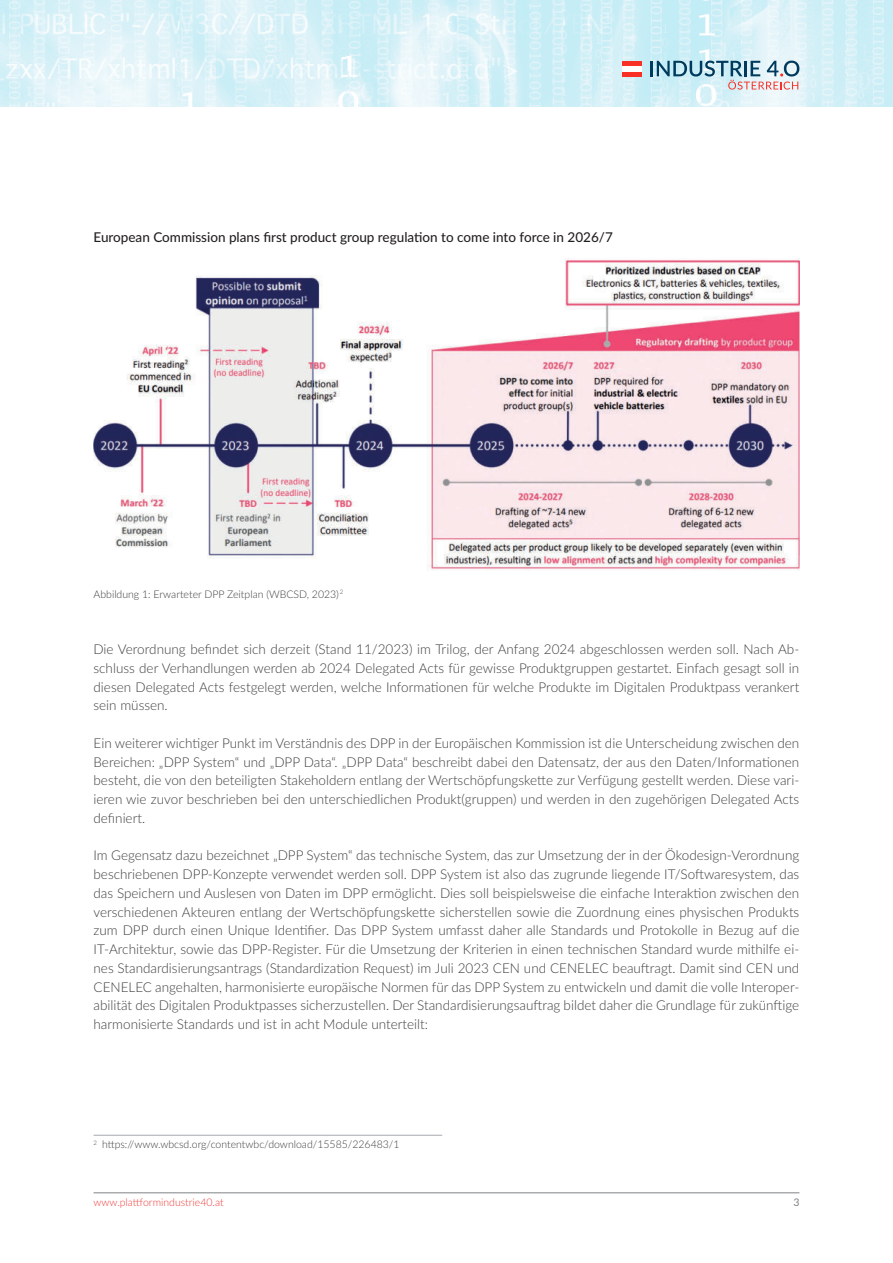
<style>
.page{position:relative;width:893px;height:1263px;background:#fff}
.page>*{position:absolute;margin:0;border:0;box-sizing:border-box;transform-origin:0 0}
.t1{font:300 13.5px/18.8px "Lato";color:#3e3e3f;text-align:justify}
.t2{font:500 13.5px "Lato";color:#231f20}
.t3{font:300 10.5px "Lato";color:#3e3e3f}
.t4{font:300 10.5px "Lato";color:#ee3d3c}
.t5{font:10.5px "Lato";color:#808285}
</style>
<div class="page">
<img style="left:0;top:0;width:893px;height:106px">
<hr style="left:94px;top:1192px;width:705px;height:1px;background:#808285">
<hr style="left:650px;top:61px;width:3px;height:15px;background:#003b5d">
<svg style="left:657px;top:61px;width:142px;height:29px"></svg>
<div style="left:623px;top:61px;width:19px;height:5px;background:#f93026"></div>
<div style="left:623px;top:71px;width:19px;height:5px;background:#f93026"></div>
<div style="left:623px;top:66px;width:19px;height:5px;background:#fff"></div>
<img style="left:94px;top:258px;width:705px;height:313px">
<hr style="left:94px;top:1135px;width:348px;height:1px;background:#a8a9ad">
<p class="t2" style="left:94px;top:227px;width:521px">European Commission plans first product group regulation to come into force in 2026/7</p>
<p class="t3" style="left:94px;top:587px;width:251px">Abbildung 1: Erwarteter DPP Zeitplan (WBCSD, 2023) <sup>2</sup></p>
<p class="t1" style="left:94px;top:639px;width:707px">Die Verordnung befindet sich derzeit (Stand 11/2023) im Trilog, der Anfang 2024 abgeschlossen werden soll. Nach Ab&shy;schluss der Verhandlungen werden ab 2024 Delegated Acts für gewisse Produktgruppen gestartet. Einfach gesagt soll in diesen Delegated Acts festgelegt werden, welche Informationen für welche Produkte im Digitalen Produktpass verankert sein müssen.</p>
<p class="t1" style="left:94px;top:733px;width:707px">Ein weiterer wichtiger Punkt im Verständnis des DPP in der Europäischen Kommission ist die Unterscheidung zwischen den Bereichen: „DPP System“ und „DPP Data“. „DPP Data“ beschreibt dabei den Datensatz, der aus den Daten/Informationen besteht, die von den beteiligten Stakeholdern entlang der Wertschöpfungskette zur Verfügung gestellt werden. Diese vari&shy;ieren wie zuvor beschrieben bei den unterschiedlichen Produkt(gruppen) und werden in den zugehörigen Delegated Acts definiert.</p>
<p class="t1" style="left:94px;top:846px;width:707px">Im Gegensatz dazu bezeichnet „DPP System“ das technische System, das zur Umsetzung der in der Ökodesign-Verordnung beschriebenen DPP-Konzepte verwendet werden soll. DPP System ist also das zugrunde liegende IT/Softwaresystem, das das Speichern und Auslesen von Daten im DPP ermöglicht. Dies soll beispielsweise die einfache Interaktion zwischen den verschiedenen Akteuren entlang der Wertschöpfungskette sicherstellen sowie die Zuordnung eines physischen Produkts zum DPP durch einen Unique Identifier. Das DPP System umfasst daher alle Standards und Protokolle in Bezug auf die IT-Architektur, sowie das DPP-Register. Für die Umsetzung der Kriterien in einen technischen Standard wurde mithilfe ei&shy;nes Standardisierungsantrags (Standardization Request) im Juli 2023 CEN und CENELEC beauftragt. Damit sind CEN und CENELEC angehalten, harmonisierte europäische Normen für das DPP System zu entwickeln und damit die volle Interoper&shy;abilität des Digitalen Produktpasses sicherzustellen. Der Standardisierungsauftrag bildet daher die Grundlage für zukünftige harmonisierte Standards und ist in acht Module unterteilt:</p>
<p class="t3" style="left:94px;top:1137px;width:308px"><sup>2</sup> https://www.wbcsd.org/contentwbc/download/15585/226483/1</p>
<p class="t4" style="left:94px;top:1195px;width:132px">www.plattformindustrie40.at</p>
<p class="t5" style="left:793px;top:1197px;width:8px">3</p>
</div>
